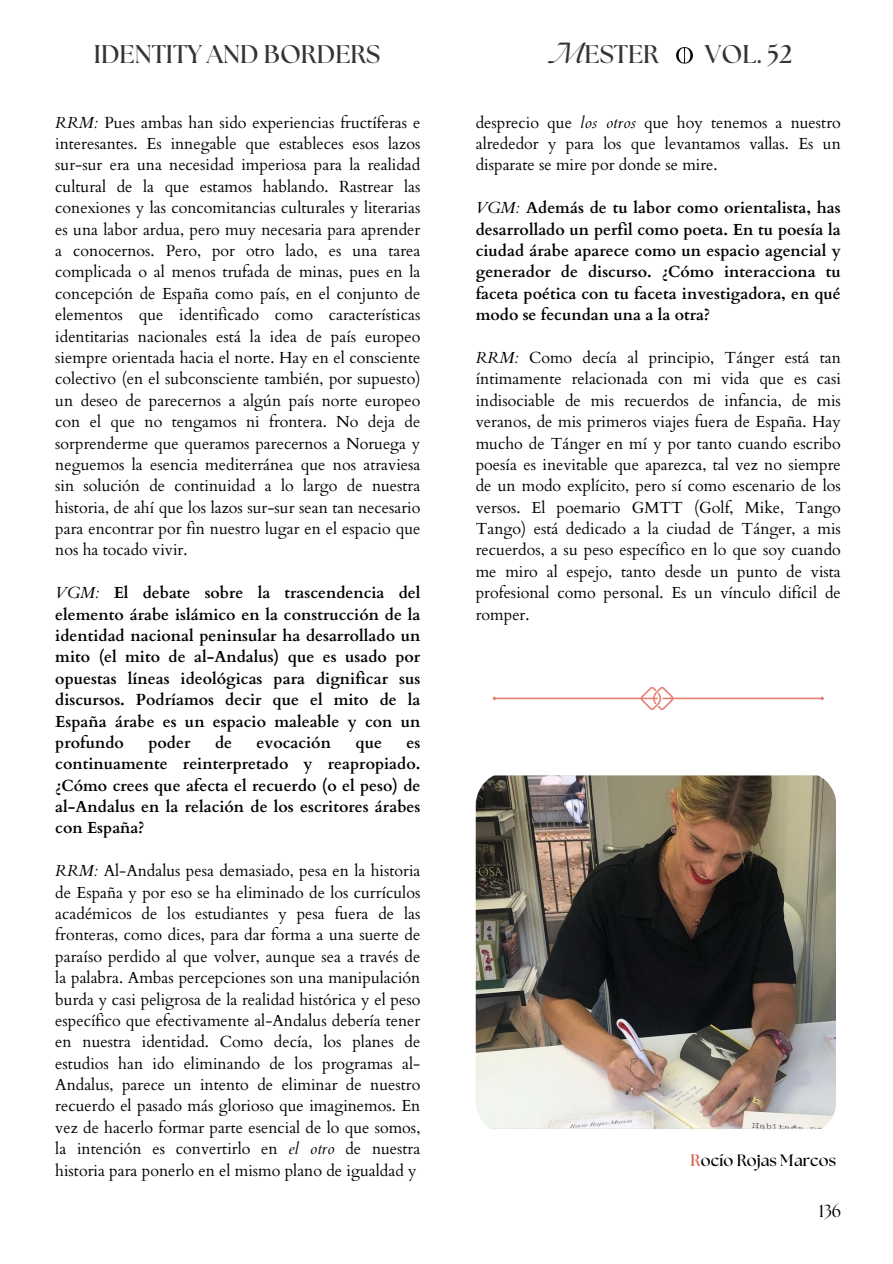
<style>
.page{position:relative;width:893px;height:1264px;background:#fff}
.page>*{position:absolute;margin:0;border:0;box-sizing:border-box;transform-origin:0 0}
.t1{font:700 25.5px "The Seasons";color:#343434}
.t2{font:17.55px "The Seasons";color:#000001}
.t3{font:700 16.5px "The Seasons";color:#000001}
.t4{font:16.05px/21.3px "Cardo";color:#000001;text-align:justify}
.t5{font:700 16.05px/21.3px "Cardo";color:#000001;text-align:justify}
.s1{font-style:italic}
.s2{font-weight:400;font-style:italic}
.s3{color:#df5745}
</style>
<div class="page">
<img style="left:676px;top:47px;width:17px;height:17px">
<svg style="left:492px;top:687px;width:332px;height:23px"></svg>
<img style="left:475px;top:774px;width:360px;height:356px">
<h1 class="t1" style="left:94px;top:43px;width:288px">IDENTITY AND BORDERS</h1>
<h1 class="t1" style="left:553px;top:43px;width:107px"><span class="s1">M</span>ESTER</h1>
<h1 class="t1" style="left:705px;top:43px;width:89px">VOL. 52</h1>
<p class="t4" style="left:55px;top:112px;width:366px"><span class="s1">RRM:</span> Pues ambas han sido experiencias fructíferas e interesantes. Es innegable que estableces esos lazos sur-sur era una necesidad imperiosa para la realidad cultural de la que estamos hablando. Rastrear las conexiones y las concomitancias culturales y literarias es una labor ardua, pero muy necesaria para aprender a conocernos. Pero, por otro lado, es una tarea complicada o al menos trufada de minas, pues en la concepción de España como país, en el conjunto de elementos que identificado como características identitarias nacionales está la idea de país europeo siempre orientada hacia el norte. Hay en el consciente colectivo (en el subconsciente también, por supuesto) un deseo de parecernos a algún país norte europeo con el que no tengamos ni frontera. No deja de sorprenderme que queramos parecernos a Noruega y neguemos la esencia mediterránea que nos atraviesa sin solución de continuidad a lo largo de nuestra historia, de ahí que los lazos sur-sur sean tan necesario para encontrar por fin nuestro lugar en el espacio que nos ha tocado vivir.</p>
<p class="t5" style="left:55px;top:582px;width:366px"><span class="s2">VGM:</span> El debate sobre la trascendencia del elemento árabe islámico en la construcción de la identidad nacional peninsular ha desarrollado un mito (el mito de al-Andalus) que es usado por opuestas líneas ideológicas para dignificar sus discursos. Podríamos decir que el mito de la España árabe es un espacio maleable y con un profundo</p>
<p class="t5" style="left:148px;top:732px;width:43px">poder</p>
<p class="t5" style="left:215px;top:732px;width:19px">de</p>
<p class="t5" style="left:256px;top:732px;width:76px">evocación</p>
<p class="t5" style="left:355px;top:732px;width:28px">que</p>
<p class="t5" style="left:55px;top:732px;width:366px;text-indent:351px">es continuamente reinterpretado y reapropiado. ¿Cómo crees que afecta el recuerdo (o el peso) de al-Andalus en la relación de los escritores árabes con España?</p>
<p class="t4" style="left:55px;top:860px;width:366px"><span class="s1">RRM:</span> Al-Andalus pesa demasiado, pesa en la historia de España y por eso se ha eliminado de los currículos académicos de los estudiantes y pesa fuera de las fronteras, como dices, para dar forma a una suerte de paraíso perdido al que volver, aunque sea a través de la palabra. Ambas percepciones son una manipulación burda y casi peligrosa de la realidad histórica y el peso específico que efectivamente al-Andalus debería tener en nuestra identidad. Como decía, los planes de estudios han ido eliminando de los programas al-Andalus, parece un intento de eliminar de nuestro recuerdo el pasado más glorioso que imaginemos. En vez de hacerlo formar parte esencial de lo que somos, la intención es convertirlo en <span class="s1">el otro</span> de nuestra historia para ponerlo en el mismo plano de igualdad y</p>
<p class="t4" style="left:475px;top:112px;width:366px">desprecio que <span class="s1">los otros</span> que hoy tenemos a nuestro alrededor y para los que levantamos vallas. Es un disparate se mire por donde se mire.</p>
<p class="t5" style="left:475px;top:197px;width:366px"><span class="s2">VGM:</span> Además de tu labor como orientalista, has desarrollado un perfil como poeta. En tu poesía la ciudad árabe aparece como un espacio agencial y generador de discurso. ¿Cómo interacciona tu faceta poética con tu faceta investigadora, en qué modo se fecundan una a la otra?</p>
<p class="t4" style="left:475px;top:347px;width:366px"><span class="s1">RRM:</span> Como decía al principio, Tánger está tan íntimamente relacionada con mi vida que es casi indisociable de mis recuerdos de infancia, de mis veranos, de mis primeros viajes fuera de España. Hay mucho de Tánger en mí y por tanto cuando escribo poesía es inevitable que aparezca, tal vez no siempre de un modo explícito, pero sí como escenario de los versos. El poemario GMTT (Golf, Mike, Tango Tango) está dedicado a la ciudad de Tánger, a mis recuerdos, a su peso específico en lo que soy cuando me miro al espejo, tanto desde un punto de vista profesional como personal. Es un vínculo difícil de romper.</p>
<h2 class="t3" style="left:690px;top:1152px;width:147px"><span class="s3">R</span>ocío Rojas Marcos</h2>
<p class="t2" style="left:818px;top:1202px;width:23px">136</p>
</div>
